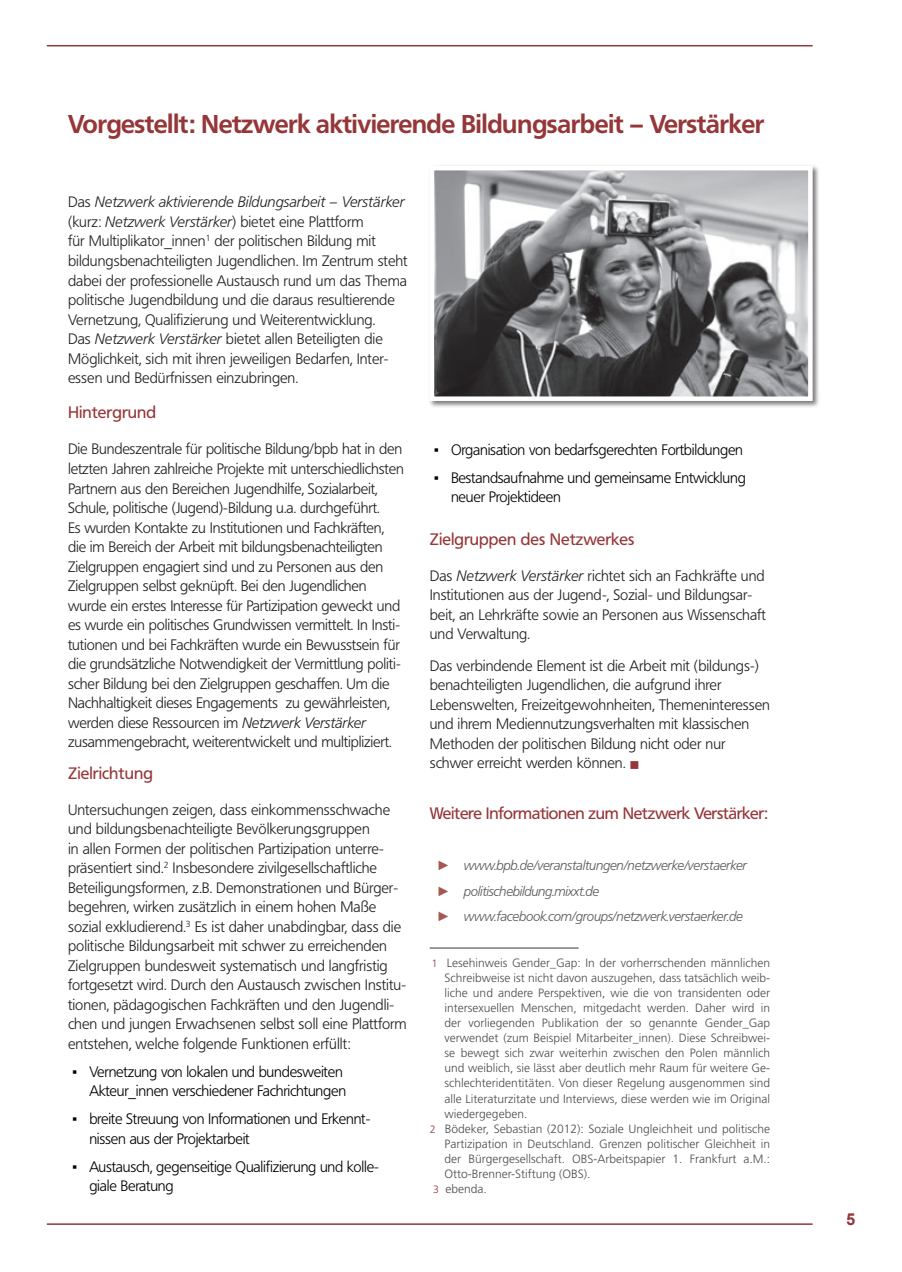
<style>
.page{position:relative;width:902px;height:1272px;background:#fff}
.page>*{position:absolute;margin:0;border:0;box-sizing:border-box;transform-origin:0 0}
.Überschrift{font:700 25.5px "Frutiger BQ";letter-spacing:-.02em;color:#953638}
.Zwischenüberschrift{font:16.5px "Frutiger BQ";color:#953638}
.Fließtext{font:16.5px "Frutiger BQ";letter-spacing:-.02em;color:#953638}
.t1{font:700 16.5px "Arial";color:#953638}
.Fließtext-2{font:300 15px/19.5px "Frutiger BQ";color:#231f20}
.t2{font:300 15px/19.5px "Frutiger BQ";letter-spacing:-.015em;color:#000}
.t3{font:italic 300 13.5px "Frutiger BQ";letter-spacing:-.02em;color:#57585a}
.Fußnote{font:300 12px/15px "Frutiger LT Std";color:#4b4c4d;text-align:justify}
.s1{font-style:italic}
.s2{font-family:"Arial Narrow";font-weight:400}
.s3{color:#953638}
.s4{font-family:"Arial";font-weight:900;font-style:normal;color:#a55751}
.s5{font-family:"Frutiger BQ";font-size:10.5px;color:#953638}
</style>
<div class="page">
<hr style="left:47px;top:1223px;width:765px;height:1px;background:#953638">
<hr style="left:47px;top:45px;width:765px;height:1px;background:#953638">
<hr style="left:429px;top:947px;width:149px;height:1px;background:#57585a">
<div style="left:428px;top:164px;width:392px;height:244px;background:#231f20;opacity:.6"></div>
<img style="left:434px;top:171px;width:373px;height:225px">
<div style="left:429px;top:166px;width:383px;height:235px;border:4px solid #fff"></div>
<p class="Überschrift" style="left:68px;top:108px;width:697px">Vorgestellt: Netzwerk aktivierende Bildungsarbeit – Verstärker</p>
<p class="Fließtext-2" style="left:68px;top:193px;width:341px">Das <span class="s1">Netzwerk aktivierende Bildungsarbeit – Verstärker </span>(kurz: <span class="s1">Netzwerk Verstärker</span>) bietet eine Plattform<br>für Multiplikator_innen<sup>1</sup> der politischen Bildung mit bildungsbenachteiligten Jugendlichen. Im Zentrum steht dabei der professionelle Austausch rund um das Thema politische Jugendbildung und die daraus resultierende Vernetzung, Qualifizierung und Weiterentwicklung.<br>Das <span class="s1">Netzwerk Verstärker</span> bietet allen Beteiligten die Möglichkeit, sich mit ihren jeweiligen Bedarfen, Inter&shy;essen und Bedürfnissen einzubringen.</p>
<p class="Zwischenüberschrift" style="left:68px;top:403px;width:89px">Hintergrund</p>
<p class="Fließtext-2" style="left:68px;top:440px;width:337px">Die Bundeszentrale für politische Bildung/bpb hat in den letzten Jahren zahlreiche Projekte mit unterschiedlichsten Partnern aus den Bereichen Jugendhilfe, Sozialarbeit, Schule, politische (Jugend)-Bildung u.a. durchgeführt.<br>Es wurden Kontakte zu Institutionen und Fachkräften, die im Bereich der Arbeit mit bildungsbenachteiligten Zielgruppen engagiert sind und zu Personen aus den Zielgruppen selbst geknüpft. Bei den Jugendlichen wurde ein erstes Interesse für Partizipation geweckt und es wurde ein politisches Grundwissen vermittelt. In Insti&shy;tutionen und bei Fachkräften wurde ein Bewusstsein für die grundsätzliche Notwendigkeit der Vermittlung politi&shy;scher Bildung bei den Zielgruppen geschaffen. Um die Nachhaltigkeit dieses Engagements zu gewährleisten, werden diese Ressourcen im <span class="s1">Netzwerk Verstärker </span>zusammengebracht, weiterentwickelt und multipliziert.</p>
<p class="Zwischenüberschrift" style="left:68px;top:763px;width:86px">Zielrichtung</p>
<p class="Fließtext-2" style="left:68px;top:800px;width:340px">Untersuchungen zeigen, dass einkommensschwache und bildungsbenachteiligte Bevölkerungsgruppen<br>in allen Formen der politischen Partizipation unterre&shy;präsentiert sind.<sup>2</sup> Insbesondere zivilgesellschaftliche Beteiligungsformen, z.B. Demonstrationen und Bürger&shy;begehren, wirken zusätzlich in einem hohen Maße sozial exkludierend.<sup>3</sup> Es ist daher unabdingbar, dass die politische Bildungsarbeit mit schwer zu erreichenden Zielgruppen bundesweit systematisch und langfristig fortgesetzt wird. Durch den Austausch zwischen Institu&shy;tionen, pädagogischen Fachkräften und den Jugendli&shy;chen und jungen Erwachsenen selbst soll eine Plattform entstehen, welche folgende Funktionen erfüllt:</p>
<p class="t2" style="left:72px;top:1062px;width:275px;text-align:right"><span class="s2">▪</span> Vernetzung von lokalen und bundesweiten<br>Akteur_innen verschiedener Fachrichtungen</p>
<p class="t2" style="left:89px;top:1109px;width:282px;text-indent:-17px"><span class="s2">▪</span> breite Streuung von Informationen und Erkennt&shy;nissen aus der Projektarbeit</p>
<p class="t2" style="left:89px;top:1157px;width:291px;text-indent:-17px"><span class="s2">▪</span> Austausch, gegenseitige Qualifizierung und kolle&shy;giale Beratung</p>
<p class="t2" style="left:434px;top:440px;width:310px"><span class="s2">▪</span> Organisation von bedarfsgerechten Fortbildungen</p>
<p class="t2" style="left:451px;top:468px;width:296px;text-indent:-17px"><span class="s2">▪</span> Bestandsaufnahme und gemeinsame Entwicklung neuer Projektideen</p>
<p class="Zwischenüberschrift" style="left:429px;top:529px;width:206px">Zielgruppen des Netzwerkes</p>
<p class="Fließtext-2" style="left:429px;top:566px;width:338px">Das <span class="s1">Netzwerk Verstärker</span> richtet sich an Fachkräfte und Institutionen aus der Jugend-, Sozial- und Bildungsar&shy;beit, an Lehrkräfte sowie an Personen aus Wissenschaft und Verwaltung.</p>
<p class="Fließtext-2" style="left:429px;top:656px;width:342px">Das verbindende Element ist die Arbeit mit (bildungs-) benachteiligten Jugendlichen, die aufgrund ihrer Lebenswelten, Freizeitgewohnheiten, Themeninteressen und ihrem Mediennutzungsverhalten mit klassischen Methoden der politischen Bildung nicht oder nur schwer erreicht werden können. <span class="s3">■</span></p>
<p class="Fließtext" style="left:429px;top:803px;width:339px">Weitere Informationen zum Netzwerk Verstärker:</p>
<p class="t3" style="left:436px;top:857px;width:312px"><span class="s4">►</span> www.bpb.de/veranstaltungen/netzwerke/verstaerker</p>
<p class="t3" style="left:436px;top:883px;width:164px"><span class="s4">►</span> politischebildung.mixxt.de</p>
<p class="t3" style="left:436px;top:908px;width:307px"><span class="s4">►</span> www.facebook.com/groups/netzwerk.verstaerker.de</p>
<p class="Fußnote" style="left:444px;top:955px;width:327px;text-indent:-13px"><span class="s5">1</span> Lesehinweis Gender_Gap: In der vorherrschenden männlichen Schreibweise ist nicht davon auszugehen, dass tatsächlich weib&shy;liche und andere Perspektiven, wie die von transidenten oder intersexuellen Menschen, mitgedacht werden. Daher wird in der vorliegenden Publikation der so genannte Gender_Gap verwendet (zum Beispiel Mitarbeiter_innen). Diese Schreibwei&shy;se bewegt sich zwar weiterhin zwischen den Polen männlich und weiblich, sie lässt aber deutlich mehr Raum für weitere Ge&shy;schlechteridentitäten. Von dieser Regelung ausgenommen sind alle Literaturzitate und Interviews, diese werden wie im Original wiedergegeben.</p>
<p class="Fußnote" style="left:444px;top:1120px;width:327px;text-indent:-15px"><span class="s5">2</span> Bödeker, Sebastian (2012): Soziale Ungleichheit und politische Partizipation in Deutschland. Grenzen politischer Gleichheit in der Bürgergesellschaft. OBS-Arbeitspapier 1. Frankfurt a.M.:<br>Otto-Brenner-Stiftung (OBS).</p>
<p class="Fußnote" style="left:433px;top:1180px;width:55px"><span class="s5">3</span> ebenda.</p>
<p class="t1" style="left:845px;top:1208px;width:11px">5</p>
</div>
